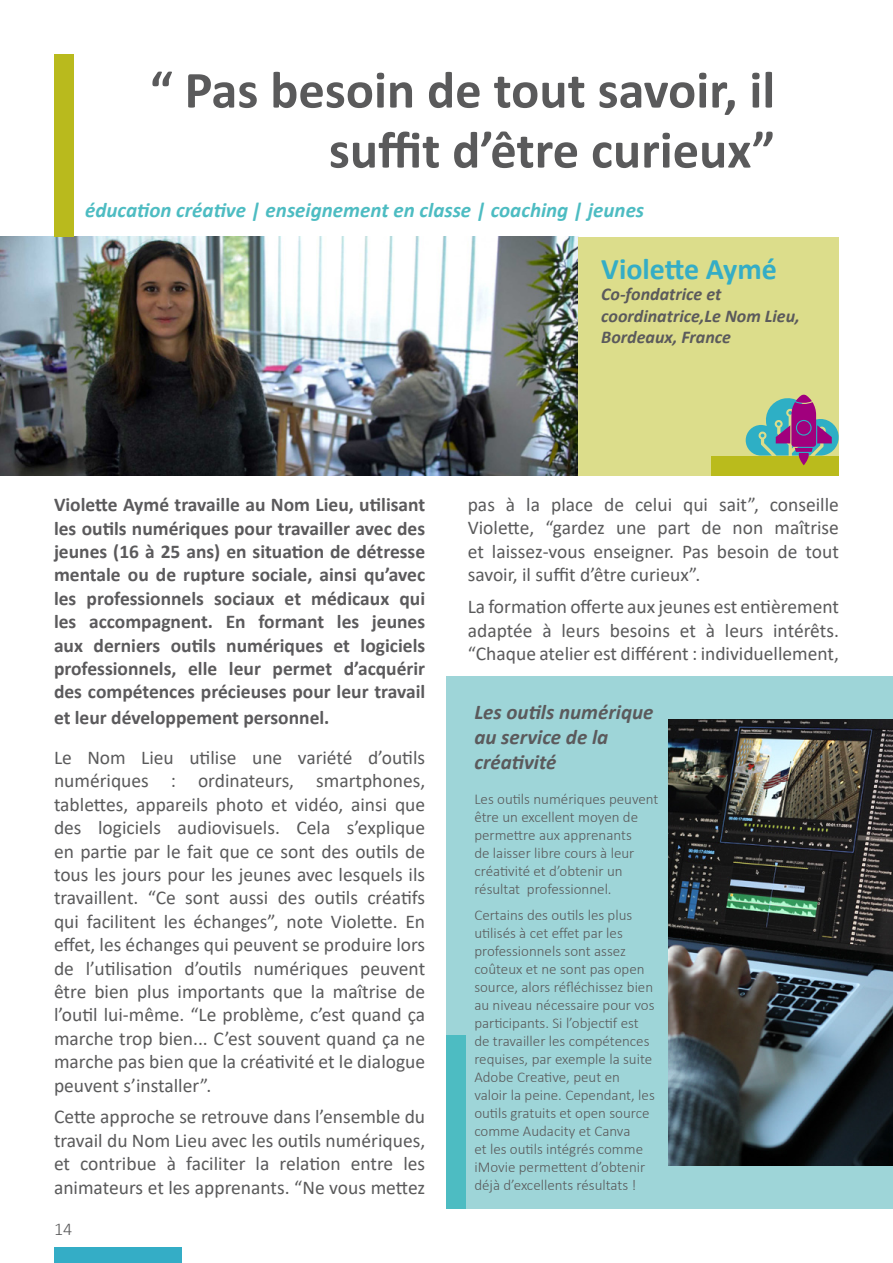
<style>
.page{position:relative;width:893px;height:1263px;background:#fff}
.page>*{position:absolute;margin:0;border:0;box-sizing:border-box;transform-origin:0 0}
.t1{font:700 52.5px/60px "Calibri";color:#5a5a5b;text-align:right}
.t2{font:700 30px "Calibri";color:#34adc6}
.t3{font:italic 700 21px "Calibri";color:#4dbcc2}
.t4{font:italic 700 21px/25.2px "Calibri";color:#5b5a5c}
.t5{font:19.5px/23.4px "Calibri";color:#5a5a5b;text-align:justify}
.t6{font:700 19.5px/23.4px "Calibri";color:#5b5a5c;text-align:justify}
.t7{font:italic 700 18px/21.6px "Calibri";color:#5b5a5c}
.t8{font:300 18px "Calibri";color:#5a5a5b}
.t9{font:300 15px/18px "Calibri";color:#5a5a5b}
</style>
<div class="page">
<div style="left:54px;top:1247px;width:128px;height:16px;background:#34adc6"></div>
<img style="left:0;top:237px;width:578px;height:238px">
<div style="left:54px;top:54px;width:19px;height:183px;background:#b9ba1d"></div>
<div style="left:578px;top:237px;width:261px;height:238px;background:#dcdd8b"></div>
<div style="left:711px;top:456px;width:128px;height:19px;background:#babb1c"></div>
<svg style="left:746px;top:394px;width:93px;height:71px"></svg>
<div style="left:446px;top:676px;width:447px;height:532px;background:#9ed5d8"></div>
<img style="left:669px;top:719px;width:224px;height:446px">
<div style="left:446px;top:1035px;width:20px;height:173px;background:#4dbcc2"></div>
<h1 class="t1" style="left:150px;top:59px;width:627px">“ Pas besoin de tout savoir, il suffit d’être curieux”</h1>
<p class="t3" style="left:85px;top:195px;width:561px">éducation créative | enseignement en classe | coaching | jeunes</p>
<h2 class="t2" style="left:601px;top:247px;width:177px">Violette Aymé</h2>
<p class="t7" style="left:601px;top:283px;width:200px">Co-fondatrice et coordinatrice,Le Nom Lieu,<br>Bordeaux, France</p>
<p class="t6" style="left:54px;top:493px;width:373px">Violette Aymé travaille au Nom Lieu, utilisant les outils numériques pour travailler avec des jeunes (16 à 25 ans) en situation de détresse mentale ou de rupture sociale, ainsi qu’avec les professionnels sociaux et médicaux qui les accompagnent. En formant les jeunes aux derniers outils numériques et logiciels professionnels, elle leur permet d’acquérir des compétences précieuses pour leur travail</p>
<p class="t6" style="left:54px;top:705px;width:277px">et leur développement personnel.</p>
<p class="t5" style="left:54px;top:745px;width:373px">Le Nom Lieu utilise une variété d’outils numériques : ordinateurs, smartphones, tablettes, appareils photo et vidéo, ainsi que des logiciels audiovisuels. Cela s’explique en partie par le fait que ce sont des outils de tous les jours pour les jeunes avec lesquels ils travaillent. “Ce sont aussi des outils créatifs qui facilitent les échanges”, note Violette. En effet, les échanges qui peuvent se produire lors de l’utilisation d’outils numériques peuvent être bien plus importants que la maîtrise de l’outil lui-même. “Le problème, c’est quand ça marche trop bien... C’est souvent quand ça ne marche pas bien que la créativité et le dialogue peuvent s’installer”.</p>
<p class="t5" style="left:54px;top:1105px;width:373px">Cette approche se retrouve dans l’ensemble du travail du Nom Lieu avec les outils numériques, et contribue à faciliter la relation entre les animateurs et les apprenants. “Ne vous mettez</p>
<p class="t8" style="left:54px;top:1218px;width:20px">14</p>
<p class="t5" style="left:468px;top:492px;width:373px">pas à la place de celui qui sait”, conseille Violette, “gardez une part de non maîtrise et laissez-vous enseigner. Pas besoin de tout savoir, il suffit d’être curieux”.</p>
<p class="t5" style="left:468px;top:594px;width:373px">La formation offerte aux jeunes est entièrement adaptée à leurs besoins et à leurs intérêts. “Chaque atelier est différent : individuellement,</p>
<p class="t4" style="left:474px;top:698px;width:181px">Les outils numérique au service de la créativité</p>
<p class="t9" style="left:474px;top:790px;width:186px">Les outils numériques peuvent être un excellent moyen de permettre aux apprenants<br>de laisser libre cours à leur créativité et d’obtenir un résultat professionnel.</p>
<p class="t9" style="left:474px;top:906px;width:182px">Certains des outils les plus utilisés à cet effet par les professionnels sont assez coûteux et ne sont pas open source, alors réfléchissez bien au niveau nécessaire pour vos participants. Si l’objectif est de travailler les compétences requises, par exemple la suite<br>Adobe Creative, peut en valoir la peine. Cependant, les outils gratuits et open source comme Audacity et Canva<br>et les outils intégrés comme iMovie permettent d’obtenir déjà d’excellents résultats !</p>
</div>
